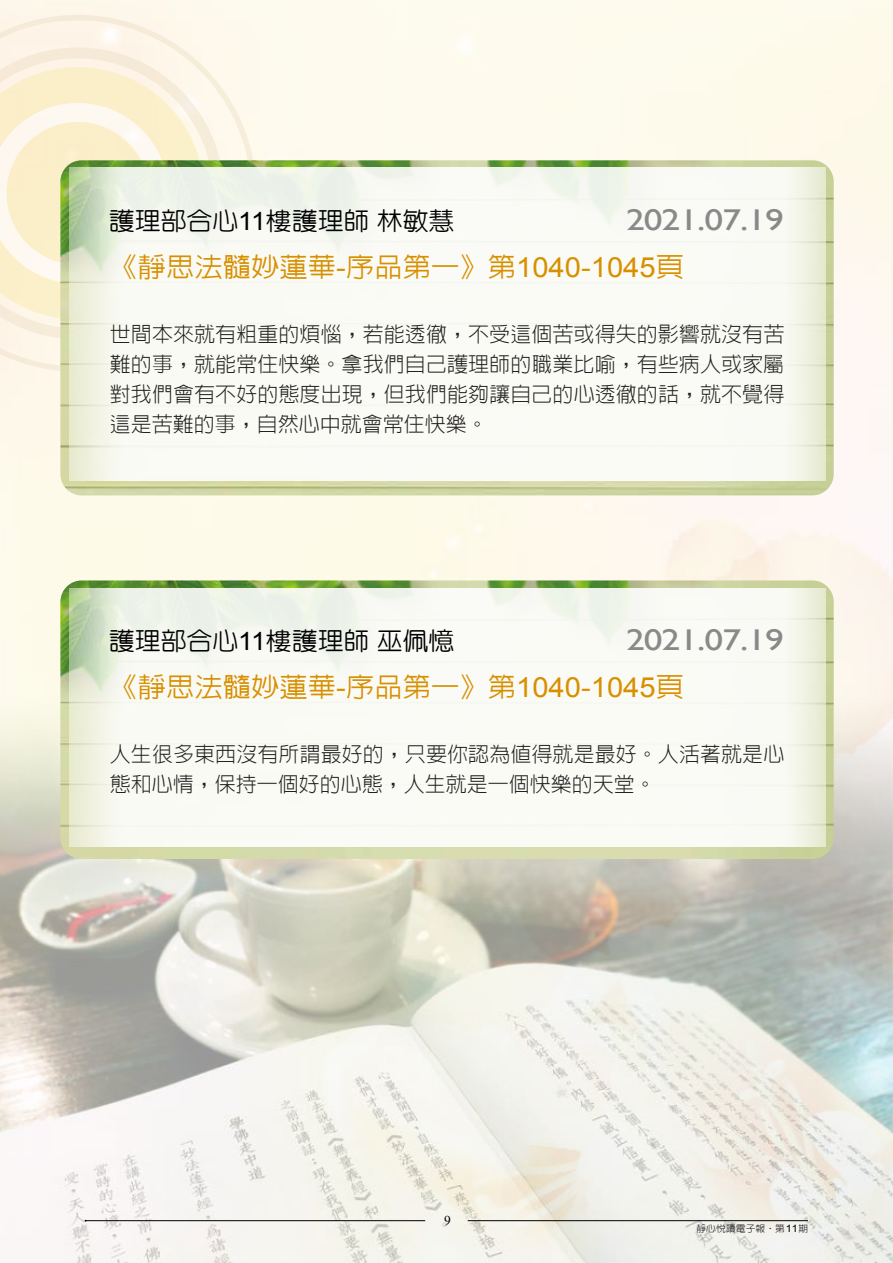
<style>
.page{position:relative;width:893px;height:1263px;background:#fff}
.page>*{position:absolute;margin:0;border:0;box-sizing:border-box;transform-origin:0 0}
.t1{font:30px "Gill Sans";letter-spacing:-.025em;color:#898989;scale:1.25 1}
.t2{font:500 27px "AR Hei B5";color:#d88f00;scale:1.05 1}
.t3{font:500 24.45px "AR Yuan B5";color:#000;scale:1.06 1}
.t4{font:300 21px/30px "AR Hei B5";letter-spacing:.005em;color:#1f1e1d;text-align:justify}
.t5{font:13.5px "Times New Roman";color:#000}
.t6{font:300 9.3px "AR Hei B5";letter-spacing:.01em;color:#000;scale:1.05 1}
.s1{font-family:"Arial";font-weight:400;font-size:25.2px}
.s2{font-family:"Arial";font-weight:400;font-size:27.75px}
.s3{font-family:"AR Yuan B5";font-weight:700}
.s4{font-family:"Arial";font-weight:400;font-size:10.2px}
</style>
<div class="page">
<img style="left:0;top:692px;width:893px;height:571px">
<hr style="left:86px;top:1220px;width:339px;height:1px;background:#000">
<hr style="left:468px;top:1220px;width:340px;height:1px;background:#000">
<svg style="left:0;top:15px;width:256px;height:357px;background:#fbf2dc"></svg>
<img style="left:60px;top:160px;width:774px;height:335px">
<img style="left:69px;top:168px;width:756px;height:312px">
<img style="left:60px;top:580px;width:774px;height:279px">
<img style="left:69px;top:588px;width:756px;height:259px">
<p class="t3" style="left:109px;top:208px;width:327px">護理部合心<span class="s1">11</span>樓護理師林敏慧</p>
<h1 class="t1" style="left:626px;top:202px;width:128px">2021.07.19</h1>
<p class="t2" style="left:109px;top:253px;width:549px">《靜思法髓妙蓮華<span class="s2">-</span>序品第一》第<span class="s2">1040-1045</span>頁</p>
<p class="t4" style="left:110px;top:319px;width:676px">世間本來就有粗重的煩惱，若能透徹，不受這個苦或得失的影響就沒有苦難的事，就能常住快樂。拿我們自己護理師的職業比喻，有些病人或家屬對我們會有不好的態度出現，但我們能夠讓自己的心透徹的話，就不覺得這是苦難的事，自然心中就會常住快樂。</p>
<p class="t3" style="left:109px;top:628px;width:327px">護理部合心<span class="s1">11</span>樓護理師巫佩憶</p>
<h1 class="t1" style="left:626px;top:622px;width:128px">2021.07.19</h1>
<p class="t2" style="left:109px;top:673px;width:549px">《靜思法髓妙蓮華<span class="s2">-</span>序品第一》第<span class="s2">1040-1045</span>頁</p>
<p class="t4" style="left:110px;top:739px;width:676px">人生很多東西沒有所謂最好的，只要你認為值得就是最好。人活著就是心態和心情，保持一個好的心態，人生就是一個快樂的天堂。</p>
<p class="t5" style="left:444px;top:1211px;width:8px">9</p>
<p class="t6" style="left:696px;top:1223px;width:108px">靜心悅讀電子報<span class="s3">．</span>第<span class="s4">11</span>期</p>
</div>
